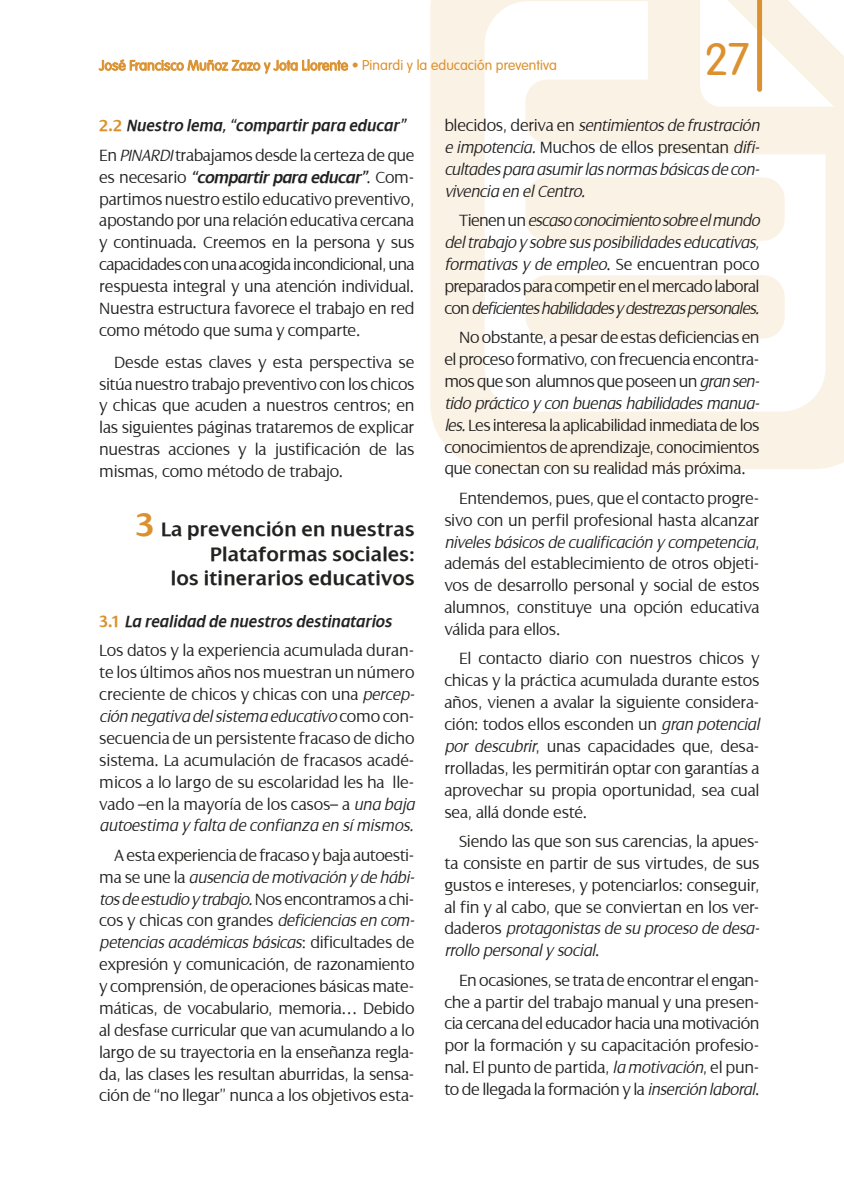
<style>
.page{position:relative;width:844px;height:1191px;background:#fff}
.page>*{position:absolute;margin:0;border:0;box-sizing:border-box;transform-origin:0 0}
.t1{font:300 45.5px "Vag";color:#db912f}
.t2{font:600 21px/24.5px "Dialog";letter-spacing:.02em;color:#222221;text-align:right}
.t3{font:300 17.5px/21.9px "Dialog";letter-spacing:-.015em;color:#222221;text-align:justify}
.t4{font:italic 300 17.5px/21.9px "Dialog";letter-spacing:-.035em;color:#222221;text-align:justify}
.t5{font:italic 600 17.5px/29.4px "Dialog";letter-spacing:.01em;color:#222221;scale:.95 1}
.t6{font:300 14px "VAG Rounded Std";letter-spacing:.005em;color:#db912f}
.s1{font-weight:700;font-style:normal;color:#db912f}
.s2{font-weight:300;font-style:normal}
.s3{font-weight:300}
.s4{font-weight:600;font-style:italic}
.s5{font-weight:700;font-size:35px;color:#db912f}
.s6{font-weight:700;color:#db912f}
.s7{font-style:italic}
.s8{font-style:normal}
</style>
<div class="page">
<svg style="left:430px;top:0;width:413px;height:469px"></svg>
<div style="left:525px;top:275px;width:259px;height:63px;background:#fbf2e6;border-radius:22px"></div>
<div style="left:525px;top:177px;width:259px;height:64px;background:#fbf2e6;border-radius:22px"></div>
<svg style="left:756px;top:0;width:5px;height:92px"></svg>
<svg style="left:99px;top:59px;width:249px;height:15px"></svg>
<p class="t6" style="left:99px;top:57px;width:459px">José Francisco Muñoz Zazo y Jota Llorente • Pinardi y la educación preventiva</p>
<h1 class="t1" style="left:704px;top:34px;width:46px">27</h1>
<p class="t5" style="left:99px;top:111px;width:333px"><span class="s1">2.2</span> Nuestro lema, “compartir para educar”<br><span class="s2">En</span> <span class="s3">PINARDI</span> <span class="s2">trabajamos desde la certeza de que</span></p>
<p class="t3" style="left:99px;top:166px;width:317px">es necesario <span class="s4">“compartir para educar”</span>. Com&shy;partimos nuestro estilo educativo preventivo, apostando por una relación educativa cercana y continuada. Creemos en la persona y sus capacidades con una acogida incondicional, una respuesta integral y una atención individual.<br>Nuestra estructura favorece el trabajo en red como método que suma y comparte.</p>
<p class="t3" style="left:99px;top:351px;width:317px;text-indent:15px">Desde estas claves y esta perspectiva se sitúa nuestro trabajo preventivo con los chicos y chicas que acuden a nuestros centros; en las siguientes páginas trataremos de explicar nuestras acciones y la justificación de las mismas, como método de trabajo.</p>
<p class="t2" style="left:135px;top:517px;width:280px"><span class="s5">3</span> La prevención en nuestras<br>Plataformas sociales:<br>los itinerarios educativos</p>
<p class="t3" style="left:99px;top:607px;width:316px;line-height:29.4px"><span class="s6">3.1</span> <span class="s4">La realidad de nuestros destinatarios<br></span>Los datos y la experiencia acumulada duran-</p>
<p class="t3" style="left:99px;top:662px;width:317px">te los últimos años nos muestran un número creciente de chicos y chicas con una <span class="s7">percep&shy;ción negativa del sistema educativo</span> como con&shy;secuencia de un persistente fracaso de dicho sistema. La acumulación de fracasos acadé&shy;micos a lo largo de su escolaridad les ha lle&shy;vado –en la mayoría de los casos– a <span class="s7">una baja autoestima y falta de confianza en sí mismos.</span></p>
<p class="t3" style="left:99px;top:844px;width:317px;text-indent:15px">A esta experiencia de fracaso y baja autoesti&shy;ma se une la <span class="s7">ausencia de motivación y de hábi&shy;tos de estudio y trabajo.</span> Nos encontramos a chi&shy;cos y chicas con grandes <span class="s7">deficiencias en com&shy;petencias académicas básicas</span>: dificultades de expresión y comunicación, de razonamiento y comprensión, de operaciones básicas mate&shy;máticas, de vocabulario, memoria… Debido al desfase curricular que van acumulando a lo largo de su trayectoria en la enseñanza regla&shy;da, las clases les resultan aburridas, la sensa&shy;ción de “no llegar” nunca a los objetivos esta-</p>
<p class="t4" style="left:444px;top:115px;width:317px"><span class="s8">blecidos, deriva en</span> sentimientos de frustración e impotencia. <span class="s8">Muchos de ellos presentan</span> difi&shy;cultades para asumir las normas básicas de con&shy;vivencia en el Centro.</p>
<p class="t4" style="left:444px;top:210px;width:317px;text-indent:15px"><span class="s8">Tienen un</span> escaso conocimiento sobre el mundo del trabajo y sobre sus posibilidades educativas, formativas y de empleo<span class="s8">. Se encuentran poco preparados para competir en el mercado laboral con</span> deficientes habilidades y destrezas personales.</p>
<p class="t3" style="left:444px;top:327px;width:317px;text-indent:15px">No obstante, a pesar de estas deficiencias en el proceso formativo, con frecuencia encontra&shy;mos que son alumnos que poseen un <span class="s7">gran sen&shy;tido práctico y con buenas habilidades manua&shy;les.</span> Les interesa la aplicabilidad inmediata de los conocimientos de aprendizaje, conocimientos que conectan con su realidad más próxima.</p>
<p class="t3" style="left:444px;top:487px;width:317px;text-indent:15px">Entendemos, pues, que el contacto progre&shy;sivo con un perfil profesional hasta alcanzar <span class="s7">niveles básicos de cualificación y competencia</span>, además del establecimiento de otros objeti&shy;vos de desarrollo personal y social de estos alumnos, constituye una opción educativa válida para ellos.</p>
<p class="t3" style="left:444px;top:648px;width:317px;text-indent:15px">El contacto diario con nuestros chicos y chicas y la práctica acumulada durante estos años, vienen a avalar la siguiente considera&shy;ción: todos ellos esconden un <span class="s7">gran potencial por descubrir</span>, unas capacidades que, desa&shy;rrolladas, les permitirán optar con garantías a aprovechar su propia oportunidad, sea cual sea, allá donde esté.</p>
<p class="t3" style="left:444px;top:830px;width:317px;text-indent:15px">Siendo las que son sus carencias, la apues&shy;ta consiste en partir de sus virtudes, de sus gustos e intereses, y potenciarlos: conseguir, al fin y al cabo, que se conviertan en los ver&shy;daderos <span class="s7">protagonistas de su proceso de desa&shy;rrollo personal y social</span>.</p>
<p class="t3" style="left:444px;top:969px;width:317px;text-indent:15px">En ocasiones, se trata de encontrar el engan&shy;che a partir del trabajo manual y una presen&shy;cia cercana del educador hacia una motivación por la formación y su capacitación profesio&shy;nal. El punto de partida, <span class="s7">la motivación</span>, el pun&shy;to de llegada la formación y la <span class="s7">inserción laboral</span>.</p>
</div>
